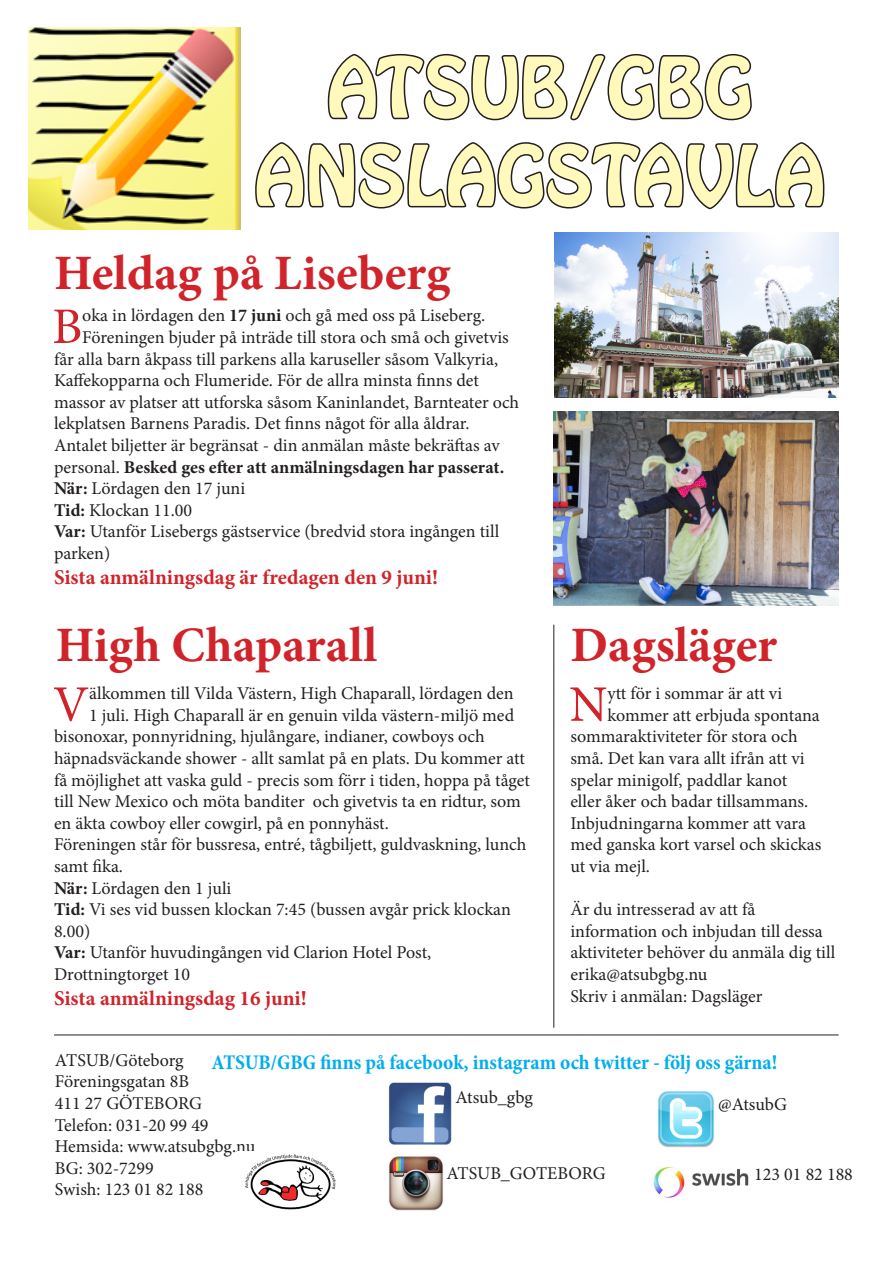
<style>
.page{position:relative;width:893px;height:1263px;background:#fff}
.page>*{position:absolute;margin:0;border:0;box-sizing:border-box;transform-origin:0 0}
.t1{font:73.5px "Hobo Std";color:#fff9bc}
.t2{font:51.3px "Minion Pro";color:#d1232a}
.t3{font:700 49.5px "Minion Pro";color:#d1232a}
.t4{font:700 21px "Minion Pro";color:#d1232a}
.t5{font:700 condensed 21px "Minion Pro";color:#00aeef}
.t6{font:18px/21.6px "Minion Pro";color:#231f20}
.s1{font-weight:700}
</style>
<div class="page">
<img style="left:29px;top:27px;width:212px;height:203px">
<svg style="left:327px;top:53px;width:425px;height:68px"></svg>
<svg style="left:255px;top:142px;width:570px;height:68px"></svg>
<img style="left:244px;top:1154px;width:92px;height:56px">
<img style="left:388px;top:1082px;width:64px;height:63px">
<img style="left:388px;top:1155px;width:56px;height:56px">
<img style="left:658px;top:1091px;width:57px;height:57px">
<img style="left:653px;top:1166px;width:96px;height:32px">
<hr style="left:54px;top:1035px;width:785px;height:1px;background:#231f20">
<img style="left:554px;top:233px;width:285px;height:164px">
<img style="left:554px;top:411px;width:284px;height:195px">
<hr style="left:554px;top:625px;width:1px;height:403px;background:#231f20">
<p class="t1" style="left:327px;top:37px;width:427px">ATSUB/GBG</p>
<p class="t1" style="left:254px;top:125px;width:573px">ANSLAGSTAVLA</p>
<p class="t3" style="left:54px;top:238px;width:398px">Heldag på Liseberg</p>
<p class="t2" style="left:52px;top:292px;width:32px">B</p>
<p class="t6" style="left:82px;top:305px;width:404px">oka in lördagen den <span class="s1">17 juni</span> och gå med oss på Liseberg.</p>
<p class="t6" style="left:82px;top:326px;width:428px">Föreningen bjuder på inträde till stora och små och givetvis</p>
<p class="t6" style="left:54px;top:348px;width:446px">får alla barn åkpass till parkens alla karuseller såsom Valkyria,</p>
<p class="t6" style="left:54px;top:370px;width:426px">Kaffekopparna och Flumeride. För de allra minsta finns det</p>
<p class="t6" style="left:54px;top:391px;width:467px">massor av platser att utforska såsom Kaninlandet, Barnteater och</p>
<p class="t6" style="left:54px;top:413px;width:417px">lekplatsen Barnens Paradis. Det finns något för alla åldrar.</p>
<p class="t6" style="left:54px;top:434px;width:452px">Antalet biljetter är begränsat - din anmälan måste bekräftas av personal. <span class="s1">Besked ges efter att anmälningsdagen har passerat.</span></p>
<p class="t6" style="left:54px;top:478px;width:193px"><span class="s1">När:</span> Lördagen den 17 juni</p>
<p class="t6" style="left:54px;top:499px;width:140px"><span class="s1">Tid:</span> Klockan 11.00</p>
<p class="t6" style="left:54px;top:521px;width:447px"><span class="s1">Var:</span> Utanför Lisebergs gästservice (bredvid stora ingången till parken)</p>
<p class="t4" style="left:54px;top:563px;width:386px">Sista anmälningsdag är fredagen den 9 juni!</p>
<p class="t3" style="left:56px;top:610px;width:323px">High Chaparall</p>
<p class="t2" style="left:53px;top:670px;width:38px">V</p>
<p class="t6" style="left:89px;top:683px;width:426px">älkommen till Vilda Västern, High Chaparall, lördagen den</p>
<p class="t6" style="left:89px;top:704px;width:427px">1 juli. High Chaparall är en genuin vilda västern-miljö med</p>
<p class="t6" style="left:54px;top:726px;width:432px">bisonoxar, ponnyridning, hjulångare, indianer, cowboys och</p>
<p class="t6" style="left:54px;top:747px;width:472px">häpnadsväckande shower - allt samlat på en plats. Du kommer att</p>
<p class="t6" style="left:54px;top:769px;width:477px">få möjlighet att vaska guld - precis som förr i tiden, hoppa på tåget</p>
<p class="t6" style="left:54px;top:791px;width:468px">till New Mexico och möta banditer och givetvis ta en ridtur, som</p>
<p class="t6" style="left:54px;top:812px;width:336px">en äkta cowboy eller cowgirl, på en ponnyhäst.</p>
<p class="t6" style="left:54px;top:834px;width:474px">Föreningen står för bussresa, entré, tågbiljett, guldvaskning, lunch samt fika.</p>
<p class="t6" style="left:54px;top:877px;width:458px"><span class="s1">När:</span> Lördagen den 1 juli<br><span class="s1">Tid:</span> Vi ses vid bussen klockan 7:45 (bussen avgår prick klockan<br>8.00)</p>
<p class="t6" style="left:54px;top:942px;width:379px"><span class="s1">Var:</span> Utanför huvudingången vid Clarion Hotel Post,<br>Drottningtorget 10</p>
<p class="t4" style="left:54px;top:984px;width:254px">Sista anmälningsdag 16 juni!</p>
<p class="t3" style="left:570px;top:610px;width:208px">Dagsläger</p>
<p class="t2" style="left:569px;top:670px;width:40px">N</p>
<p class="t6" style="left:607px;top:683px;width:176px">ytt för i sommar är att vi</p>
<p class="t6" style="left:607px;top:704px;width:214px">kommer att erbjuda spontana</p>
<p class="t6" style="left:570px;top:726px;width:229px">sommaraktiviteter för stora och</p>
<p class="t6" style="left:570px;top:747px;width:236px">små. Det kan vara allt ifrån att vi</p>
<p class="t6" style="left:570px;top:769px;width:218px">spelar minigolf, paddlar kanot</p>
<p class="t6" style="left:570px;top:791px;width:239px">eller åker och badar tillsammans.</p>
<p class="t6" style="left:570px;top:812px;width:237px">Inbjudningarna kommer att vara</p>
<p class="t6" style="left:570px;top:834px;width:252px">med ganska kort varsel och skickas</p>
<p class="t6" style="left:570px;top:855px;width:81px">ut via mejl.</p>
<p class="t6" style="left:570px;top:899px;width:267px">Är du intresserad av att få information och inbjudan till dessa aktiviteter behöver du anmäla dig till erika@atsubgbg.nu<br>Skriv i anmälan: Dagsläger</p>
<p class="t6" style="left:55px;top:1049px;width:130px">ATSUB/Göteborg</p>
<p class="t6" style="left:55px;top:1071px;width:136px">Föreningsgatan 8B</p>
<p class="t6" style="left:55px;top:1092px;width:149px">411 27 GÖTEBORG</p>
<p class="t6" style="left:55px;top:1114px;width:155px">Telefon: 031-20 99 49</p>
<p class="t6" style="left:55px;top:1136px;width:202px">Hemsida: www.atsubgbg.nu</p>
<p class="t6" style="left:55px;top:1157px;width:100px">BG: 302-7299</p>
<p class="t6" style="left:55px;top:1179px;width:150px">Swish: 123 01 82 188</p>
<p class="t5" style="left:211px;top:1048px;width:568px">ATSUB/GBG finns på facebook, instagram och twitter - följ oss gärna!</p>
<p class="t6" style="left:456px;top:1086px;width:79px">Atsub_gbg</p>
<p class="t6" style="left:718px;top:1093px;width:70px">@AtsubG</p>
<p class="t6" style="left:446px;top:1162px;width:161px">ATSUB_GOTEBORG</p>
<p class="t6" style="left:754px;top:1163px;width:100px">123 01 82 188</p>
</div>
